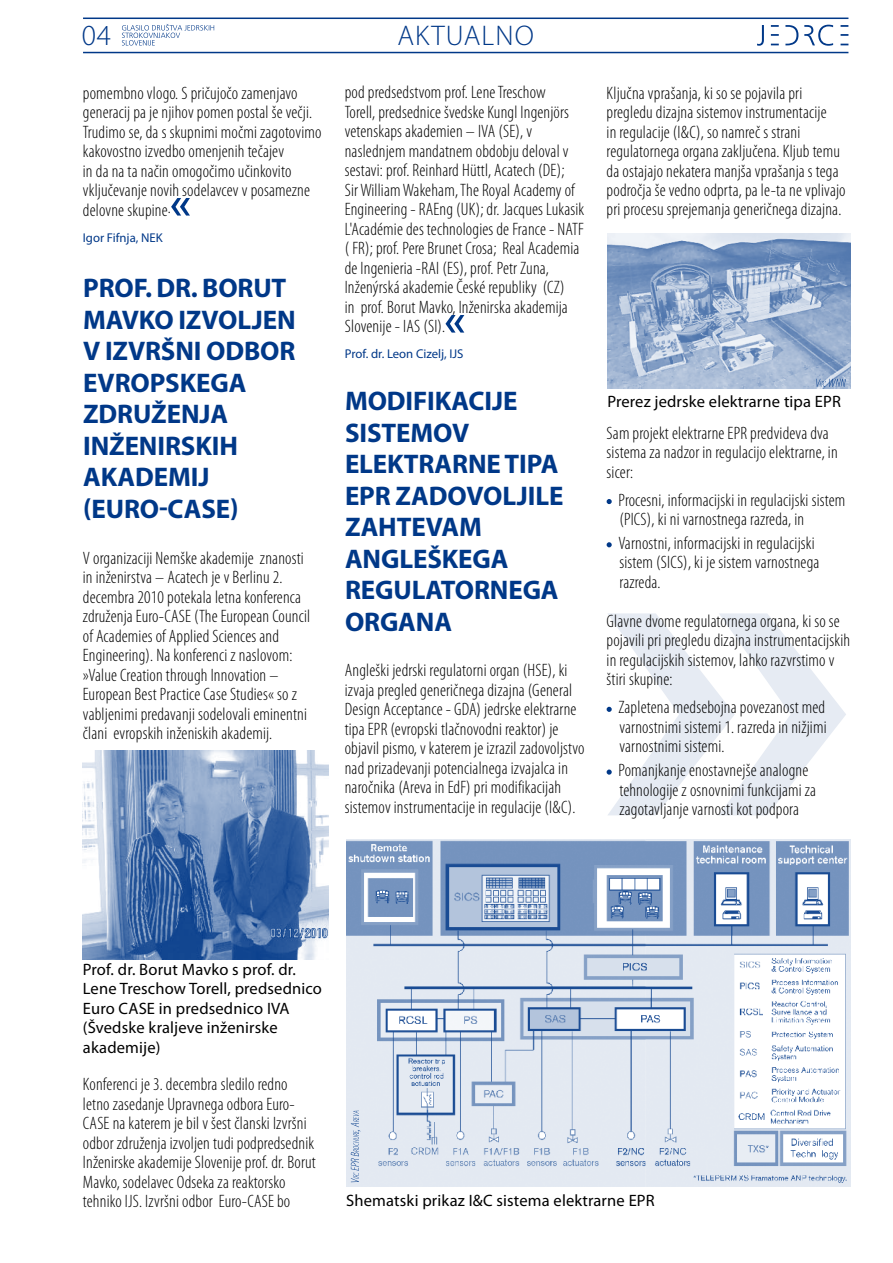
<style>
.page{position:relative;width:893px;height:1263px;background:#fff}
.page>*{position:absolute;margin:0;border:0;box-sizing:border-box;transform-origin:0 0}
.t1{font:300 29.25px "Myriad Pro";color:#003888}
.t2{font:300 28.5px "Myriad Pro";color:#003888}
.t3{font:700 27px/31.5px "Myriad Pro";letter-spacing:-.005em;color:#003888}
.t4{font:300 condensed 18px/19.5px "Myriad Pro";letter-spacing:.01em;color:#000}
.t5{font:16.5px/19.5px "Myriad Pro";letter-spacing:.01em;color:#000}
.t6{font:12.75px "Myriad Pro";color:#003888}
</style>
<div class="page">
<svg style="left:608px;top:613px;width:238px;height:202px"></svg>
<img style="left:607px;top:234px;width:243px;height:155px">
<img style="left:347px;top:839px;width:503px;height:347px">
<svg style="left:840px;top:25px;width:8px;height:2px"></svg>
<svg style="left:840px;top:34px;width:8px;height:2px"></svg>
<svg style="left:785px;top:25px;width:13px;height:20px"></svg>
<svg style="left:771px;top:25px;width:8px;height:2px"></svg>
<svg style="left:771px;top:34px;width:8px;height:2px"></svg>
<svg style="left:757px;top:25px;width:7px;height:21px"></svg>
<svg style="left:804px;top:25px;width:29px;height:21px"></svg>
<hr style="left:83px;top:18px;width:765px;height:1px;background:#003888">
<hr style="left:83px;top:52px;width:765px;height:1px;background:#003888">
<svg style="left:122px;top:24px;width:92px;height:22px"></svg>
<svg style="left:171px;top:198px;width:19px;height:18px"></svg>
<svg style="left:445px;top:315px;width:19px;height:18px"></svg>
<svg style="left:607px;top:499px;width:5px;height:5px"></svg>
<svg style="left:607px;top:542px;width:5px;height:5px"></svg>
<svg style="left:607px;top:707px;width:5px;height:5px"></svg>
<svg style="left:607px;top:769px;width:5px;height:6px"></svg>
<svg style="left:351px;top:1111px;width:9px;height:71px"></svg>
<svg style="left:816px;top:379px;width:30px;height:8px"></svg>
<img style="left:83px;top:750px;width:245px;height:210px">
<h1 class="t1" style="left:82px;top:20px;width:31px">04</h1>
<h2 class="t2" style="left:397px;top:20px;width:138px">AKTUALNO</h2>
<p class="t4" style="left:83px;top:83px;width:240px">pomembno vlogo. S pričujočo zamenjavo generacij pa je njihov pomen postal še večji.<br>Trudimo se, da s skupnimi močmi zagotovimo kakovostno izvedbo omenjenih tečajev<br>in da na ta način omogočimo učinkovito vključevanje novih sodelavcev v posamezne delovne skupine.</p>
<p class="t6" style="left:83px;top:230px;width:81px">Igor Fifnja, NEK</p>
<h3 class="t3" style="left:83px;top:272px;width:17px">PRO</h3>
<h3 class="t3" style="left:134px;top:272px;width:86px">F. DR. BORUT</h3>
<h3 class="t3" style="left:83px;top:303px;width:19px">MAVKO</h3>
<h3 class="t3" style="left:83px;top:303px;width:195px;text-indent:95px">IZVOLJEN<br>VIZVRŠNI ODBOR<br>EVRO</h3>
<h3 class="t3" style="left:150px;top:366px;width:33px">PSKEGA</h3>
<h3 class="t3" style="left:83px;top:398px;width:33px">ZDRU</h3>
<h3 class="t3" style="left:151px;top:398px;width:32px">ŽENJA</h3>
<h3 class="t3" style="left:83px;top:429px;width:56px">INŽENIRSKI</h3>
<h3 class="t3" style="left:219px;top:429px;width:20px">H</h3>
<h3 class="t3" style="left:83px;top:461px;width:18px">AKADE</h3>
<h3 class="t3" style="left:168px;top:461px;width:32px">MIJ</h3>
<h3 class="t3" style="left:83px;top:492px;width:41px">(EURO</h3>
<h3 class="t3" style="left:159px;top:492px;width:81px">-CASE)</h3>
<p class="t4" style="left:83px;top:549px;width:229px">V organizaciji Nemške akademije znanosti in inženirstva – Acatech je v Berlinu 2. decembra 2010 potekala letna konferenca združenja Euro-CASE (The European Council of Academies of Applied Sciences and Engineering). Na konferenci z naslovom: »Value Creation through Innovation – European Best Practice Case Studies« so z vabljenimi predavanji sodelovali eminentni člani evropskih inženiskih akademij.</p>
<p class="t4" style="left:345px;top:83px;width:241px">pod predsedstvom prof. Lene Treschow<br>Torell, predsednice švedske Kungl Ingenjörs vetenskaps akademien – IVA (SE), v naslednjem mandatnem obdobju deloval v sestavi: prof. Reinhard Hüttl, Acatech (DE);<br>Sir William Wakeham, The Royal Academy of Engineering - RAEng (UK); dr. Jacques Lukasik L'Académie des technologies de France - NATF ( FR); prof. Pere Brunet Crosa; Real Academia de Ingenieria -RAI (ES), prof. Petr Zuna, Inženýrská akademie České republiky (CZ)<br>in prof. Borut Mavko, Inženirska akademija Slovenije - IAS (SI).</p>
<p class="t6" style="left:345px;top:346px;width:119px">Prof. dr. Leon Cizelj, IJS</p>
<h3 class="t3" style="left:345px;top:384px;width:18px">MODI</h3>
<h3 class="t3" style="left:413px;top:384px;width:28px">FIKACIJE</h3>
<h3 class="t3" style="left:345px;top:416px;width:14px">SISTE</h3>
<h3 class="t3" style="left:410px;top:416px;width:42px">MOV</h3>
<h3 class="t3" style="left:345px;top:447px;width:45px">ELEKTRARNE</h3>
<h3 class="t3" style="left:505px;top:447px;width:54px">TI PA</h3>
<h3 class="t3" style="left:345px;top:479px;width:86px">EPR ZADOVO</h3>
<h3 class="t3" style="left:502px;top:479px;width:60px">LJI LE</h3>
<h3 class="t3" style="left:345px;top:510px;width:69px">ZAHTEVA</h3>
<h3 class="t3" style="left:459px;top:510px;width:24px">M</h3>
<h3 class="t3" style="left:345px;top:542px;width:19px">ANG</h3>
<h3 class="t3" style="left:399px;top:542px;width:60px">LEŠKEGA</h3>
<h3 class="t3" style="left:345px;top:573px;width:17px">REGU</h3>
<h3 class="t3" style="left:412px;top:573px;width:32px">LATORNEGA</h3>
<h3 class="t3" style="left:345px;top:605px;width:19px">ORGANA</h3>
<p class="t4" style="left:345px;top:661px;width:241px">Angleški jedrski regulatorni organ (HSE), ki izvaja pregled generičnega dizajna (General Design Acceptance - GDA) jedrske elektrarne tipa EPR (evropski tlačnovodni reaktor) je objavil pismo, v katerem je izrazil zadovoljstvo nad prizadevanji potencialnega izvajalca in naročnika (Areva in EdF) pri modifikacijah sistemov instrumentacije in regulacije (I&amp;C).</p>
<p class="t4" style="left:607px;top:83px;width:241px">Ključna vprašanja, ki so se pojavila pri pregledu dizajna sistemov instrumentacije<br>in regulacije (I&amp;C), so namreč s strani regulatornega organa zaključena. Kljub temu da ostajajo nekatera manjša vprašanja s tega področja še vedno odprta, pa le-ta ne vplivajo pri procesu sprejemanja generičnega dizajna.</p>
<p class="t5" style="left:607px;top:391px;width:235px">Prerez jedrske elektrarne tipa EPR</p>
<p class="t4" style="left:607px;top:423px;width:233px">Sam projekt elektrarne EPR predvideva dva sistema za nadzor in regulacijo elektrarne, in sicer:</p>
<p class="t4" style="left:618px;top:490px;width:228px">Procesni, informacijski in regulacijski sistem (PICS), ki ni varnostnega razreda, in</p>
<p class="t4" style="left:618px;top:534px;width:202px">Varnostni, informacijski in regulacijski sistem (SICS), ki je sistem varnostnega razreda.</p>
<p class="t4" style="left:607px;top:612px;width:245px">Glavne dvome regulatornega organa, ki so se pojavili pri pregledu dizajna instrumentacijskih in regulacijskih sistemov, lahko razvrstimo v štiri skupine:</p>
<p class="t4" style="left:618px;top:698px;width:210px;text-align:justify">Zapletena medsebojna povezanost med varnostnimi sistemi 1. razreda in nižjimi varnostnimi sistemi.</p>
<p class="t4" style="left:618px;top:761px;width:199px">Pomanjkanje enostavnejše analogne tehnologije z osnovnimi funkcijami za zagotavljanje varnosti kot podpora</p>
<p class="t5" style="left:83px;top:959px;width:241px">Prof. dr. Borut Mavko s prof. dr.<br>Lene Treschow Torell, predsednico<br>Euro CASE in predsednico IVA (Švedske kraljeve inženirske akademije)</p>
<p class="t4" style="left:83px;top:1075px;width:234px">Konferenci je 3. decembra sledilo redno letno zasedanje Upravnega odbora Euro-CASE na katerem je bil v šest članski Izvršni odbor združenja izvoljen tudi podpredsednik Inženirske akademije Slovenije prof. dr. Borut Mavko, sodelavec Odseka za reaktorsko tehniko IJS. Izvršni odbor Euro-CASE bo</p>
<p class="t5" style="left:346px;top:1191px;width:310px">Shematski prikaz I&amp;C sistema elektrarne EPR</p>
</div>
